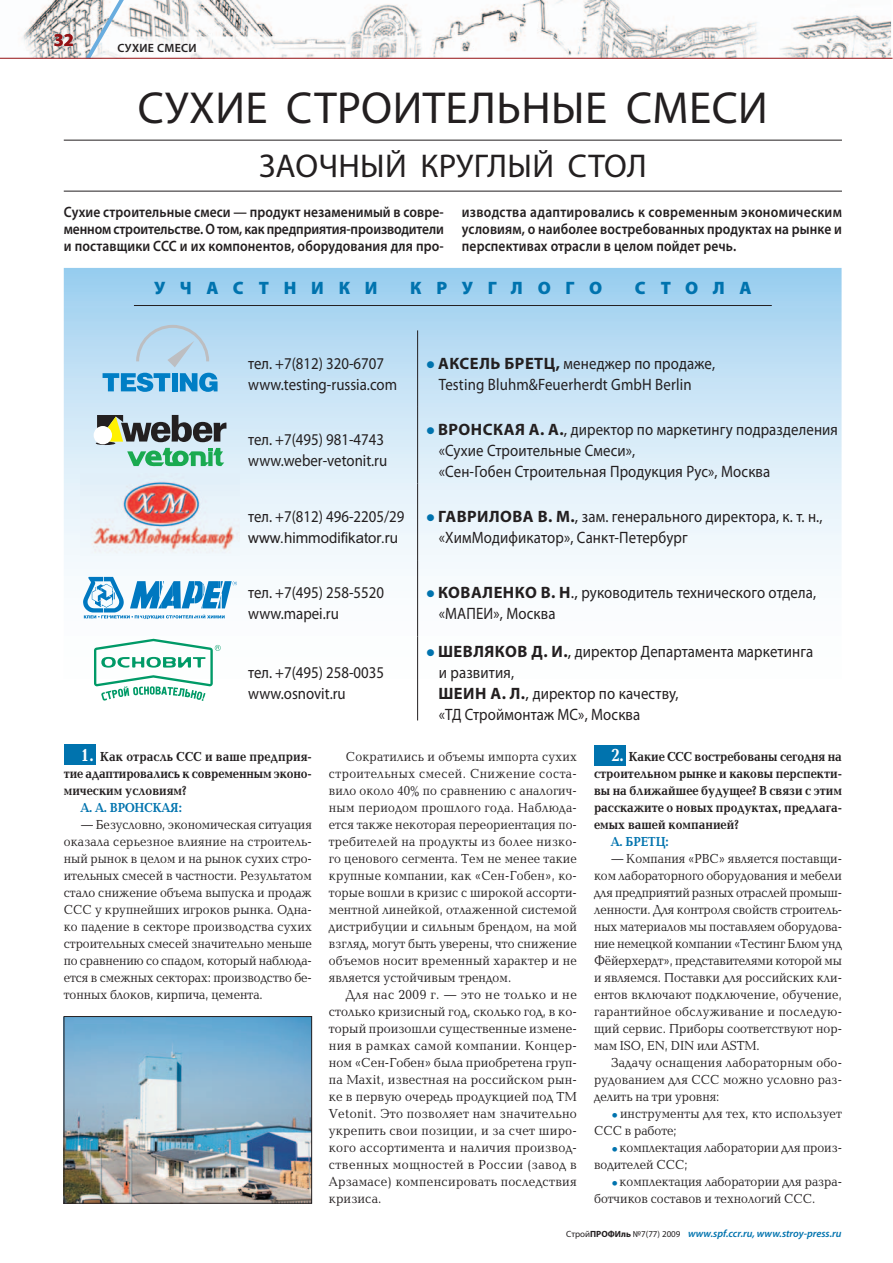
<style>
.page{position:relative;width:893px;height:1263px;background:#fff}
.page>*{position:absolute;margin:0;border:0;box-sizing:border-box;transform-origin:0 0}
.t1{font:45px "Myriad Pro";letter-spacing:.01em;color:#231f20}
.t2{font:33px "Myriad Pro";letter-spacing:.01em;color:#231f20}
.t3{font:900 18px "Myriad Pro";letter-spacing:.82em;color:#0073ae}
.t4{font:700 18px "Myriad Pro";color:#941114}
.t5{font:16.5px/21px "Myriad Pro";letter-spacing:.01em;color:#231f20}
.t6{font:16.5px/21px "Myriad Pro";letter-spacing:.01em;color:#231f20;scale:.9 1}
.t7{font:600 15px/17px "Myriad Pro";letter-spacing:.01em;color:#231f20;text-align:justify;scale:.9 1}
.t8{font:15px "Arial";color:#231f20}
.t9{font:13.5px/17px "Baltica C";color:#231f20;text-align:justify;scale:.9 1}
.t10{font:13.5px/17px "Baltica C";color:#231f20;text-align:justify;scale:.92 1}
.t11{font:700 13.5px/17px "Baltica C";color:#231f20;text-align:justify;scale:.9 1}
.t12{font:700 13.5px "Baltica C";color:#0073ae;scale:.9 1}
.t13{font:600 12px "Myriad Pro";letter-spacing:.025em;color:#231f20}
.t14{font:italic 600 10.5px "Myriad Pro";color:#0073ae}
.s1{font-weight:700}
.s2{font-size:18px;color:#fff}
.s3{font-family:"Free Set C";font-weight:700;font-style:italic;color:#0073ae}
.s4{font-weight:400;font-style:normal;font-size:9px;color:#231f20}
.s5{font-weight:700;font-style:normal;font-size:9px;color:#231f20}
</style>
<div class="page">
<img style="left:0;top:0;width:891px;height:58px">
<img style="left:133px;top:37px;width:327px;height:21px">
<svg style="left:86px;top:0;width:47px;height:58px"></svg>
<hr style="left:0;top:58px;width:892px;height:1px;background:#941114">
<div style="left:594px;top:745px;width:31px;height:21px;background:#0073ae"></div>
<div style="left:64px;top:744px;width:32px;height:21px;background:#0073ae"></div>
<svg style="left:64px;top:268px;width:778px;height:453px"></svg>
<hr style="left:417px;top:330px;width:1px;height:77px;background:#231f20">
<hr style="left:417px;top:407px;width:1px;height:76px;background:#231f20">
<hr style="left:417px;top:483px;width:1px;height:77px;background:#231f20">
<hr style="left:417px;top:560px;width:1px;height:77px;background:#231f20">
<hr style="left:417px;top:637px;width:1px;height:83px;background:#231f20">
<hr style="left:64px;top:140px;width:778px;height:1px;background:#231f20">
<hr style="left:64px;top:191px;width:778px;height:1px;background:#231f20">
<hr style="left:134px;top:305px;width:638px;height:1px;background:#231f20">
<svg style="left:97px;top:415px;width:129px;height:27px;background:#7e857d"></svg>
<hr style="left:96px;top:442px;width:19px;height:3px;background:#231f20;border-radius:50%">
<div style="left:94px;top:426px;width:18px;height:18px;background:#fff;border-radius:50%"></div>
<svg style="left:127px;top:448px;width:97px;height:18px;background:#71c89b"></svg>
<img style="left:81px;top:473px;width:158px;height:83px">
<svg style="left:103px;top:373px;width:67px;height:19px"></svg>
<div style="left:172px;top:373px;width:6px;height:18px;background:#007ec5"></div>
<svg style="left:180px;top:373px;width:38px;height:19px"></svg>
<svg style="left:136px;top:325px;width:73px;height:42px;background:#b9d6eb"></svg>
<svg style="left:83px;top:577px;width:154px;height:42px"></svg>
<svg style="left:94px;top:639px;width:127px;height:62px"></svg>
<img style="left:66px;top:1018px;width:244px;height:183px">
<div style="left:64px;top:1016px;width:248px;height:187px;border:1px solid #231f20"></div>
<svg style="left:427px;top:361px;width:7px;height:7px"></svg>
<svg style="left:427px;top:427px;width:7px;height:7px"></svg>
<svg style="left:427px;top:514px;width:7px;height:7px"></svg>
<svg style="left:427px;top:590px;width:7px;height:7px"></svg>
<svg style="left:427px;top:650px;width:7px;height:7px"></svg>
<h3 class="t4" style="left:54px;top:34px;width:21px">32</h3>
<p class="t13" style="left:117px;top:44px;width:81px">СУХИЕ СМЕСИ</p>
<h1 class="t1" style="left:138px;top:91px;width:632px">СУХИЕ СТРОИТЕЛЬНЫЕ СМЕСИ</h1>
<h2 class="t2" style="left:259px;top:154px;width:389px">ЗАОЧНЫЙ КРУГЛЫЙ СТОЛ</h2>
<p class="t7" style="left:64px;top:205px;width:424px">Cухие строительные смеси — продукт незаменимый в совре&shy;менном строительстве. О том, как предприятия-производители и поставщики ССС и их компонентов, оборудования для про-</p>
<p class="t7" style="left:462px;top:205px;width:424px">изводства адаптировались к современным экономическим условиям, о наиболее востребованных продуктах на рынке и перспективах отрасли в целом пойдет речь.</p>
<h3 class="t3" style="left:154px;top:281px;width:225px">УЧАСТНИКИ</h3>
<h3 class="t3" style="left:410px;top:281px;width:193px">КРУГЛОГО</h3>
<h3 class="t3" style="left:635px;top:281px;width:118px">СТОЛА</h3>
<p class="t6" style="left:248px;top:354px;width:167px">тел. +7(812) 320-6707 www.testing-russia.com</p>
<p class="t6" style="left:438px;top:354px;width:309px"><span class="s1">АКСЕЛЬ БРЕТЦ,</span> менеджер по продаже,<br>Testing Bluhm&amp;Feuerherdt GmbH Berlin</p>
<p class="t6" style="left:248px;top:430px;width:156px">тел. +7(495) 981-4743 www.weber-vetonit.ru</p>
<p class="t5" style="left:438px;top:420px;width:401px"><span class="s1">ВРОНСКАЯ А. А.</span>, директор по маркетингу подразделения «Сухие Строительные Смеси»,<br>«Сен-Гобен Строительная Продукция Рус», Москва</p>
<p class="t6" style="left:248px;top:507px;width:175px">тел. +7(812) 496-2205/29</p>
<p class="t8" style="left:248px;top:532px;width:152px">www.himmodifikator.ru</p>
<p class="t5" style="left:438px;top:507px;width:386px"><span class="s1">ГАВРИЛОВА В. М.</span>, зам. генерального директора, к. т. н., «ХимМодификатор», Санкт-Петербург</p>
<p class="t6" style="left:248px;top:583px;width:152px">тел. +7(495) 258-5520 www.mapei.ru</p>
<p class="t5" style="left:438px;top:583px;width:380px"><span class="s1">КОВАЛЕНКО В. Н</span>., руководитель технического отдела, «МАПЕИ», Москва</p>
<p class="t6" style="left:248px;top:664px;width:152px">тел. +7(495) 258-0035 www.osnovit.ru</p>
<p class="t5" style="left:438px;top:643px;width:377px"><span class="s1">ШЕВЛЯКОВ Д. И.</span>, директор Департамента маркетинга и развития,<br><span class="s1">ШЕИН А. Л.</span>, директор по качеству,<br>«ТД Строймонтаж МС», Москва</p>
<p class="t11" style="left:64px;top:750px;width:277px;text-indent:17px"><span class="s2">1.</span> Как отрасль ССС и ваше предприя&shy;тие адаптировались к современным эконо&shy;мическим условиям?</p>
<p class="t12" style="left:81px;top:803px;width:114px">А. А. ВРОНСКАЯ:</p>
<p class="t9" style="left:64px;top:818px;width:277px;text-indent:17px">— Безусловно, экономическая ситуация оказала серьезное влияние на строитель&shy;ный рынок в целом и на рынок сухих стро&shy;ительных смесей в частности. Результатом стало снижение объема выпуска и продаж ССС у крупнейших игроков рынка. Одна&shy;ко падение в секторе производства сухих строительных смесей значительно меньше по сравнению со спадом, который наблюда&shy;ется в смежных секторах: производство бе&shy;тонных блоков, кирпича, цемента.</p>
<p class="t9" style="left:329px;top:750px;width:277px;text-indent:17px">Сократились и объемы импорта сухих строительных смесей. Снижение соста&shy;вило около 40% по сравнению с аналогич&shy;ным периодом прошлого года. Наблюда&shy;ется также некоторая переориентация по&shy;требителей на продукты из более низко&shy;го ценового сегмента. Тем не менее такие крупные компании, как «Сен-Гобен», ко&shy;торые вошли в кризис с широкой ассорти&shy;ментной линейкой, отлаженной системой дистрибуции и сильным брендом, на мой взгляд, могут быть уверены, что снижение объемов носит временный характер и не является устойчивым трендом.</p>
<p class="t10" style="left:329px;top:988px;width:271px;text-indent:17px">Для нас 2009 г. — это не только и не столько кризисный год, сколько год, в ко&shy;торый произошли существенные измене&shy;ния в рамках самой компании. Концер&shy;ном «Сен-Гобен» была приобретена груп&shy;па Maxit, известная на российском рын&shy;ке в первую очередь продукцией под ТМ Vetonit. Это позволяет нам значительно укрепить свои позиции, и за счет широ&shy;кого ассортимента и наличия производ&shy;ственных мощностей в России (завод в Арзамасе) компенсировать последствия кризиса.</p>
<p class="t11" style="left:594px;top:750px;width:277px;text-indent:17px"><span class="s2">2.</span> Какие ССС востребованы сегодня на строительном рынке и каковы перспекти&shy;вы на ближайшее будущее? В связи с этим расскажите о новых продуктах, предлага&shy;емых вашей компанией?</p>
<p class="t12" style="left:611px;top:837px;width:66px">А. БРЕТЦ:</p>
<p class="t9" style="left:594px;top:852px;width:277px;text-indent:17px">— Компания «РВС» является поставщи&shy;ком лабораторного оборудования и мебели для предприятий разных отраслей промыш&shy;ленности. Для контроля свойств строитель&shy;ных материалов мы поставляем оборудова&shy;ние немецкой компании «Тестинг Блюм унд Фёйерхердт», представителями которой мы и являемся. Поставки для российских кли&shy;ентов включают подключение, обучение, гарантийное обслуживание и последую&shy;щий сервис. Приборы соответствуют нор&shy;мам ISO, EN, DIN или ASTM.</p>
<p class="t9" style="left:594px;top:1056px;width:277px;text-indent:17px">Задачу оснащения лабораторным обо&shy;рудованием для ССС можно условно раз&shy;делить на три уровня:</p>
<p class="t9" style="left:594px;top:1107px;width:277px;text-indent:17px"><span class="s3">•</span> инструменты для тех, кто использует<br>ССС в работе;</p>
<p class="t9" style="left:594px;top:1141px;width:277px;text-indent:17px"><span class="s3">•</span> комплектация лаборатории для произ&shy;водителей ССС;</p>
<p class="t9" style="left:594px;top:1175px;width:277px;text-indent:17px"><span class="s3">•</span> комплектация лаборатории для разра&shy;ботчиков составов и технологий ССС.</p>
<p class="t14" style="left:566px;top:1230px;width:277px"><span class="s4">Cтрой</span><span class="s5">ПРОФИль</span> <span class="s4">№7(77) 2009</span> www.spf.ccr.ru, www.stroy-press.ru</p>
</div>
